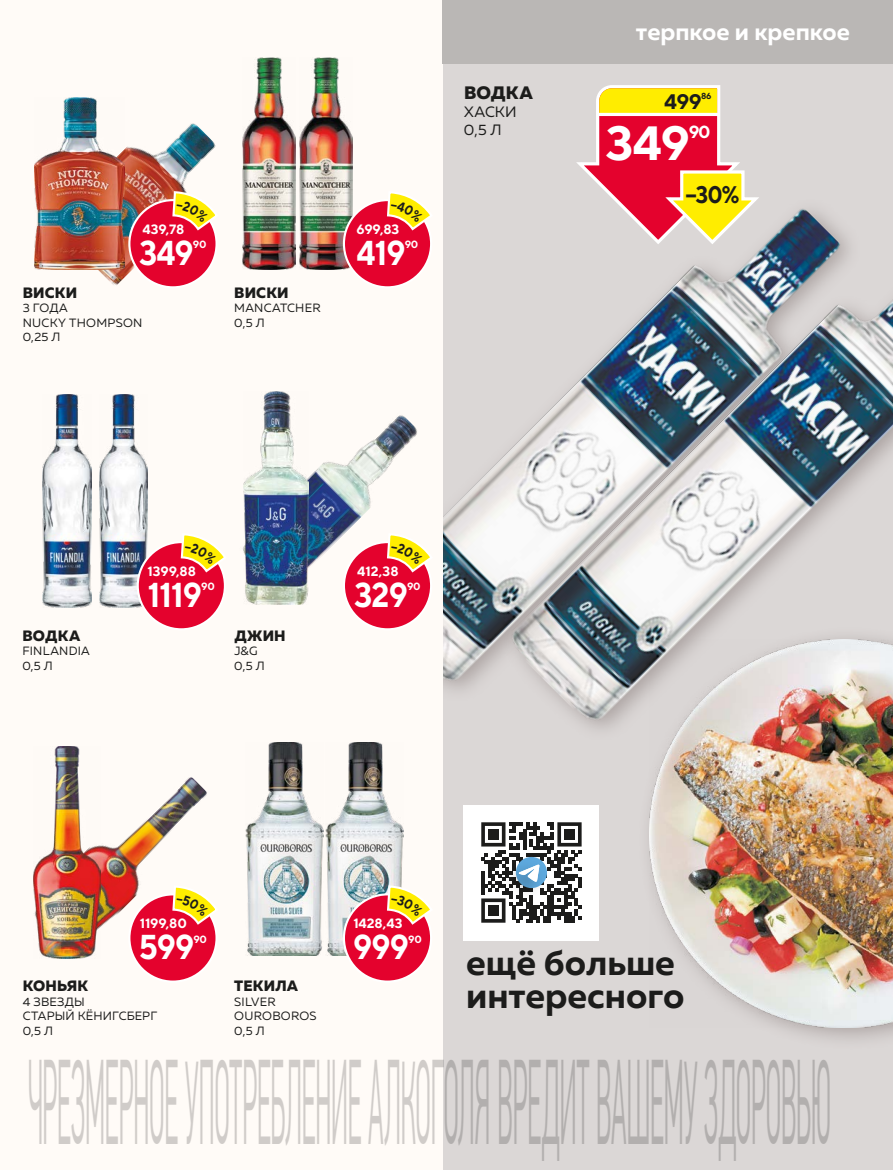
<style>
.page{position:relative;width:893px;height:1170px;background:#fff}
.page>*{position:absolute;margin:0;border:0;box-sizing:border-box;transform-origin:0 0}
.t1{font:300 119.7px "PF Din Text Cond Pro";letter-spacing:-.02em;color:#d0d0d0;scale:.26 1}
.t2{font:700 48px "TT Norms";color:#fff}
.t3{font:700 36px/33px "Muller";color:#1c1c1b}
.t4{font:700 34.5px "TT Norms";letter-spacing:-.025em;color:#fff;scale:.9 1}
.t5{font:700 24px "Muller";color:#fff}
.t6{font:700 24px "TT Norms";color:#1c1c1b;scale:.9 1}
.t7{font:700 21px "TT Norms";color:#1c1c1b}
.t8{font:800 18px "Muller";color:#1c1c1b}
.t9{font:700 17.55px "TT Norms";color:#fff}
.t10{font:800 15px "Muller";letter-spacing:.01em;color:#1c1c1b}
.t11{font:15px/18px "Muller";letter-spacing:.005em;color:#1c1c1b}
.t12{font:700 13.5px "TT Norms";letter-spacing:-.005em;color:#fff}
.t13{font:12px/14.4px "Muller";letter-spacing:.02em;color:#1c1c1b}
.t14{font:700 10.5px "TT Norms";letter-spacing:-.025em;color:#fff}
.t15{font:700 8.7px "TT Norms";color:#1c1c1b}
</style>
<div class="page">
<div style="left:442px;top:0;width:451px;height:1169px;background:#dbd7d6"></div>
<img style="left:442px;top:181px;width:403px;height:508px">
<div style="left:502px;top:237px;width:391px;height:504px;background:#60504e;opacity:.39"></div>
<img style="left:503px;top:248px;width:390px;height:480px">
<div style="left:0;top:0;width:442px;height:1169px;background:#fffbf7"></div>
<div style="left:442px;top:0;width:451px;height:64px;background:#bab7b5"></div>
<svg style="left:572px;top:85px;width:191px;height:161px"></svg>
<hr style="left:598px;top:113px;width:120px;height:3px;background:#fff">
<div style="left:129px;top:894px;width:88px;height:87px;background:#e4022d;border-radius:50%"></div>
<div style="left:344px;top:542px;width:87px;height:87px;background:#e4022d;border-radius:50%"></div>
<div style="left:464px;top:804px;width:135px;height:135px;background:#fff"></div>
<svg style="left:481px;top:822px;width:101px;height:100px"></svg>
<img style="left:98px;top:123px;width:118px;height:162px">
<img style="left:242px;top:57px;width:53px;height:213px">
<img style="left:300px;top:57px;width:53px;height:213px">
<div style="left:344px;top:200px;width:87px;height:87px;background:#e4022d;border-radius:50%"></div>
<img style="left:34px;top:98px;width:91px;height:172px">
<div style="left:129px;top:200px;width:88px;height:87px;background:#e4022d;border-radius:50%"></div>
<div style="left:128px;top:199px;width:90px;height:89px;border:2px solid #fff;border-radius:50%"></div>
<img style="left:42px;top:395px;width:49px;height:212px">
<img style="left:99px;top:395px;width:49px;height:212px">
<div style="left:138px;top:542px;width:87px;height:87px;background:#e4022d;border-radius:50%"></div>
<img style="left:308px;top:415px;width:109px;height:180px">
<img style="left:243px;top:391px;width:65px;height:213px">
<img style="left:100px;top:777px;width:107px;height:181px">
<img style="left:33px;top:746px;width:67px;height:212px">
<img style="left:246px;top:742px;width:77px;height:213px">
<img style="left:326px;top:742px;width:77px;height:213px">
<div style="left:344px;top:894px;width:87px;height:87px;background:#e4022d;border-radius:50%"></div>
<div style="left:638px;top:626px;width:255px;height:424px;background:#60504e;opacity:.39"></div>
<img style="left:649px;top:639px;width:244px;height:388px">
<svg style="left:171px;top:884px;width:46px;height:93px"></svg>
<svg style="left:386px;top:532px;width:45px;height:93px"></svg>
<svg style="left:386px;top:193px;width:45px;height:90px"></svg>
<svg style="left:171px;top:190px;width:47px;height:93px"></svg>
<svg style="left:180px;top:535px;width:45px;height:90px"></svg>
<svg style="left:386px;top:884px;width:45px;height:93px"></svg>
<h3 class="t5" style="left:636px;top:17px;width:216px">терпкое и крепкое</h3>
<h3 class="t8" style="left:464px;top:81px;width:70px">ВОДКА</h3>
<p class="t11" style="left:464px;top:103px;width:54px">ХАСКИ<br>0,5 Л</p>
<h3 class="t7" style="left:664px;top:88px;width:39px">499</h3>
<p class="t15" style="left:701px;top:91px;width:12px">86</p>
<h2 class="t2" style="left:606px;top:113px;width:85px">349</h2>
<h3 class="t9" style="left:689px;top:121px;width:23px">90</h3>
<h3 class="t6" style="left:685px;top:179px;width:62px">−30%</h3>
<p class="t12" style="left:142px;top:221px;width:43px">439,78</p>
<p class="t12" style="left:357px;top:221px;width:44px">699,83</p>
<h3 class="t4" style="left:139px;top:231px;width:62px">349</h3>
<p class="t14" style="left:193px;top:238px;width:15px">90</p>
<h3 class="t4" style="left:357px;top:231px;width:56px">419</h3>
<p class="t14" style="left:405px;top:238px;width:15px">90</p>
<p class="t10" style="left:23px;top:283px;width:56px">ВИСКИ</p>
<p class="t13" style="left:23px;top:301px;width:121px">3 ГОДА<br>NUCKY THOMPSON<br>0,25 Л</p>
<p class="t10" style="left:234px;top:283px;width:56px">ВИСКИ</p>
<p class="t13" style="left:234px;top:301px;width:88px">MANCATCHER<br>0,5 Л</p>
<p class="t10" style="left:23px;top:626px;width:59px">ВОДКА</p>
<p class="t13" style="left:22px;top:643px;width:69px">FINLANDIA<br>0,5 Л</p>
<p class="t12" style="left:148px;top:563px;width:50px">1399,88</p>
<h3 class="t4" style="left:148px;top:573px;width:62px">1119</h3>
<p class="t14" style="left:201px;top:580px;width:15px">90</p>
<p class="t10" style="left:234px;top:626px;width:53px">ДЖИН</p>
<p class="t13" style="left:234px;top:643px;width:32px">J&amp;G<br>0,5 Л</p>
<p class="t12" style="left:357px;top:563px;width:43px">412,38</p>
<h3 class="t4" style="left:354px;top:573px;width:61px">329</h3>
<p class="t14" style="left:407px;top:580px;width:15px">90</p>
<p class="t12" style="left:140px;top:915px;width:49px">1199,80</p>
<p class="t12" style="left:353px;top:915px;width:51px">1428,43</p>
<h3 class="t4" style="left:139px;top:925px;width:63px">599</h3>
<p class="t14" style="left:193px;top:932px;width:15px">90</p>
<h3 class="t4" style="left:353px;top:925px;width:63px">999</h3>
<p class="t14" style="left:408px;top:932px;width:15px">90</p>
<p class="t10" style="left:23px;top:976px;width:67px">КОНЬЯК</p>
<p class="t13" style="left:23px;top:994px;width:136px">4 ЗВЕЗДЫ<br>СТАРЫЙ КЁНИГСБЕРГ<br>0,5 Л</p>
<p class="t10" style="left:234px;top:976px;width:65px">ТЕКИЛА</p>
<p class="t13" style="left:234px;top:994px;width:84px">SILVER<br>OUROBOROS<br>0,5 Л</p>
<h3 class="t3" style="left:466px;top:945px;width:220px">ещё больше интересного</h3>
<h1 class="t1" style="left:27px;top:1034px;width:3093px">ЧРЕЗМЕРНОЕ УПОТРЕБЛЕНИЕ АЛКОГОЛЯ ВРЕДИТ ВАШЕМУ ЗДОРОВЬЮ</h1>
</div>
